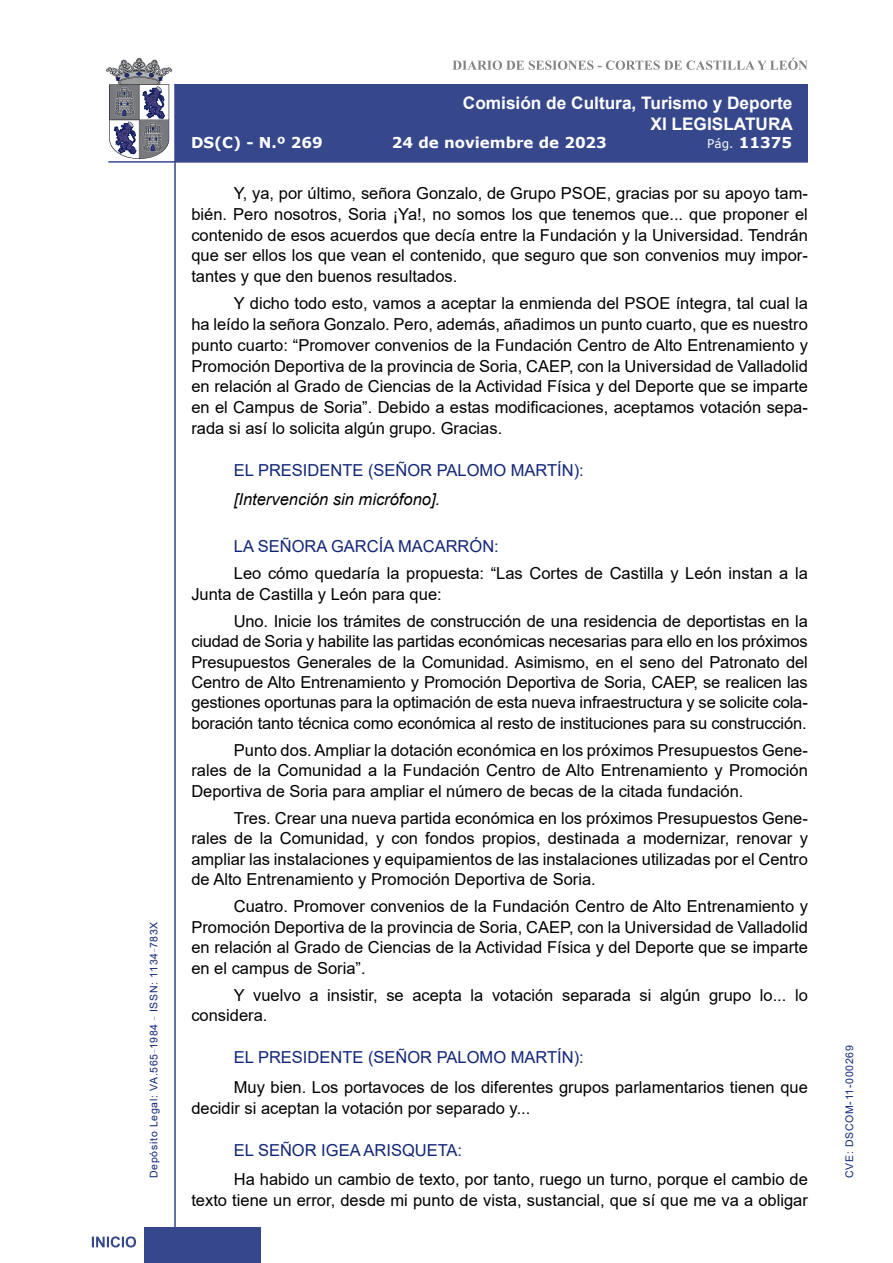
<style>
.page{position:relative;width:893px;height:1263px;background:#fff}
.page>*{position:absolute;margin:0;border:0;box-sizing:border-box;transform-origin:0 0}
.t1{font:700 17.25px/20.7px "Arial";color:#fff;text-align:right}
.t2{font:16.5px/20.4px "Arial";color:#000;text-align:justify}
.Orador{font:16.5px "Arial";color:#122678}
.t3{font:italic 16.5px "Arial";color:#000}
.t4{font:700 15px "Verdana";color:#fff}
.t5{font:10.5px "Arial";letter-spacing:.065em;color:#122678}
.s1{font-weight:400;font-size:12px}
</style>
<div class="page">
<svg style="left:452px;top:58px;width:356px;height:12px"></svg>
<hr style="left:174px;top:84px;width:2px;height:1179px;background:#36478c">
<div style="left:144px;top:1227px;width:117px;height:36px;background:#36478c"></div>
<div style="left:175px;top:84px;width:633px;height:78px;background:#36478c"></div>
<hr style="left:108px;top:161px;width:700px;height:2px;background:#36478c">
<svg style="left:92px;top:1236px;width:44px;height:11px"></svg>
<svg style="left:106px;top:58px;width:66px;height:101px"></svg>
<p class="t5" style="left:146px;top:1178px;width:258px;rotate:-90deg">Depósito Legal: VA.565<sup>_</sup>1984 <sup>_</sup> ISSN: 1134<sup>_</sup>783X</p>
<p class="t1" style="left:463px;top:93px;width:332px">Comisión de Cultura, Turismo y Deporte<br>XI LEGISLATURA</p>
<p class="t4" style="left:191px;top:132px;width:133px">DS(C) - N.º 269</p>
<p class="t4" style="left:392px;top:132px;width:216px">24 de noviembre de 2023</p>
<p class="t4" style="left:707px;top:132px;width:86px"><span class="s1">Pág.</span> 11375</p>
<p class="t2" style="left:191px;top:183px;width:618px;text-indent:43px">Y, ya, por último, señora Gonzalo, de Grupo PSOE, gracias por su apoyo tam&shy;bién. Pero nosotros, Soria ¡Ya!, no somos los que tenemos que... que proponer el contenido de esos acuerdos que decía entre la Fundación y la Universidad. Tendrán que ser ellos los que vean el contenido, que seguro que son convenios muy impor&shy;tantes y que den buenos resultados.</p>
<p class="t2" style="left:191px;top:293px;width:618px;text-indent:43px">Y dicho todo esto, vamos a aceptar la enmienda del PSOE íntegra, tal cual la ha leído la señora Gonzalo. Pero, además, añadimos un punto cuarto, que es nuestro punto cuarto: “Promover convenios de la Fundación Centro de Alto Entrenamiento y Promoción Deportiva de la provincia de Soria, CAEP, con la Universidad de Valladolid en relación al Grado de Ciencias de la Actividad Física y del Deporte que se imparte en el Campus de Soria”. Debido a estas modificaciones, aceptamos votación sepa&shy;rada si así lo solicita algún grupo. Gracias.</p>
<p class="Orador" style="left:234px;top:459px;width:351px">EL PRESIDENTE (SEÑOR PALOMO MARTÍN):</p>
<p class="t3" style="left:234px;top:489px;width:208px">[Intervención sin micrófono].</p>
<p class="Orador" style="left:234px;top:535px;width:266px">LA SEÑORA GARCÍA MACARRÓN:</p>
<p class="t2" style="left:191px;top:563px;width:618px;text-indent:43px">Leo cómo quedaría la propuesta: “Las Cortes de Castilla y León instan a la<br>Junta de Castilla y León para que:</p>
<p class="t2" style="left:191px;top:611px;width:618px;text-indent:43px">Uno. Inicie los trámites de construcción de una residencia de deportistas en la ciudad de Soria y habilite las partidas económicas necesarias para ello en los próximos Presupuestos Generales de la Comunidad. Asimismo, en el seno del Patronato del Centro de Alto Entrenamiento y Promoción Deportiva de Soria, CAEP, se realicen las gestiones oportunas para la optimación de esta nueva infraestructura y se solicite cola&shy;boración tanto técnica como económica al resto de instituciones para su construcción.</p>
<p class="t2" style="left:191px;top:740px;width:618px;text-indent:43px">Punto dos. Ampliar la dotación económica en los próximos Presupuestos Gene&shy;rales de la Comunidad a la Fundación Centro de Alto Entrenamiento y Promoción Deportiva de Soria para ampliar el número de becas de la citada fundación.</p>
<p class="t2" style="left:191px;top:808px;width:618px;text-indent:43px">Tres. Crear una nueva partida económica en los próximos Presupuestos Gene&shy;rales de la Comunidad, y con fondos propios, destinada a modernizar, renovar y ampliar las instalaciones y equipamientos de las instalaciones utilizadas por el Centro de Alto Entrenamiento y Promoción Deportiva de Soria.</p>
<p class="t2" style="left:191px;top:896px;width:618px;text-indent:43px">Cuatro. Promover convenios de la Fundación Centro de Alto Entrenamiento y Promoción Deportiva de la provincia de Soria, CAEP, con la Universidad de Valladolid en relación al Grado de Ciencias de la Actividad Física y del Deporte que se imparte en el campus de Soria”.</p>
<p class="t2" style="left:191px;top:985px;width:618px;text-indent:43px">Y vuelvo a insistir, se acepta la votación separada si algún grupo lo... lo considera.</p>
<p class="Orador" style="left:234px;top:1046px;width:351px">EL PRESIDENTE (SEÑOR PALOMO MARTÍN):</p>
<p class="t2" style="left:191px;top:1076px;width:618px;line-height:21px;text-indent:43px">Muy bien. Los portavoces de los diferentes grupos parlamentarios tienen que decidir si aceptan la votación por separado y...</p>
<p class="Orador" style="left:234px;top:1139px;width:230px">EL SEÑOR IGEA ARISQUETA:</p>
<p class="t2" style="left:191px;top:1168px;width:618px;line-height:21px;text-align:right">Ha habido un cambio de texto, por tanto, ruego un turno, porque el cambio de<br>texto tiene un error, desde mi punto de vista, sustancial, que sí que me va a obligar</p>
<p class="t5" style="left:842px;top:1178px;width:134px;rotate:-90deg">CVE: DSCOM-11-000269</p>
</div>
